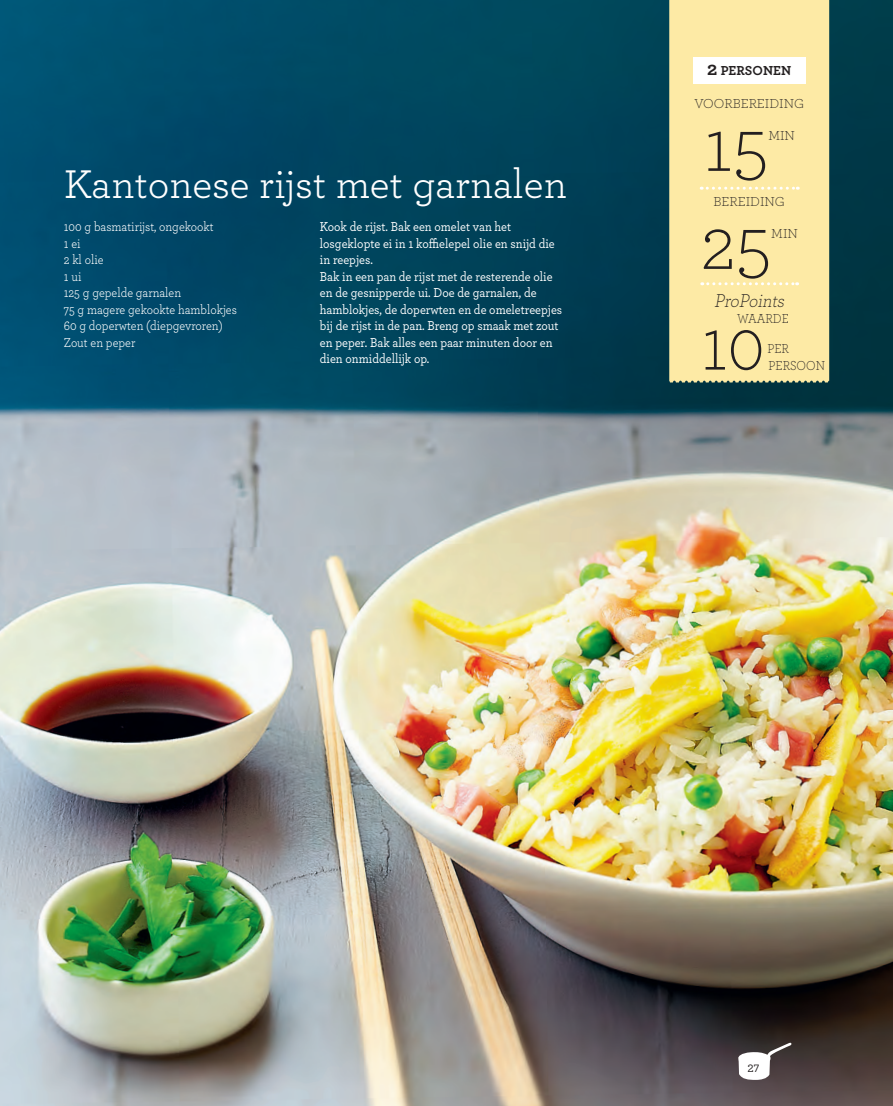
<style>
.page{position:relative;width:893px;height:1106px;background:#fff}
.page>*{position:absolute;margin:0;border:0;box-sizing:border-box;transform-origin:0 0}
.t1{font:300 78px "Archer";color:#231f20}
.t2{font:300 78px "Archer";color:#231f20;scale:.9 1}
.t3{font:42px "Archer";color:#fff}
.t4{font:italic 300 19.5px "Archer";color:#231f20;scale:.9 1}
.t5{font:300 13.65px "Archer";color:#231f20}
.t6{font:300 13.65px/16.5px "Archer";color:#231f20;scale:.9 1}
.t7{font:700 13.65px "Archer";color:#231f20}
.t8{font:500 13.5px/16.5px "Archer";color:#fff;scale:.9 1}
.t9{font:13.5px/16.5px "Archer";color:#fff;scale:.9 1}
.t10{font:500 11.25px "Archer";color:#231f20}
.s1{font-size:19.5px}
</style>
<div class="page">
<img style="left:0;top:0;width:893px;height:1106px">
<div style="left:669px;top:0;width:160px;height:382px;background:#fdeaa5"></div>
<div style="left:693px;top:57px;width:112px;height:26px;background:#fff"></div>
<svg style="left:701px;top:187px;width:97px;height:3px"></svg>
<svg style="left:716px;top:1041px;width:76px;height:38px"></svg>
<svg style="left:702px;top:282px;width:96px;height:3px"></svg>
<h2 class="t3" style="left:64px;top:155px;width:505px">Kantonese rijst met garnalen</h2>
<p class="t9" style="left:64px;top:218px;width:194px">100 g basmatirijst, ongekookt<br>1 ei<br>2 kl olie<br>1 ui<br>125 g gepelde garnalen<br>75 g magere gekookte hamblokjes<br>60 g doperwten (diepgevroren)<br>Zout en peper</p>
<p class="t8" style="left:320px;top:217px;width:271px">Kook de rijst. Bak een omelet van het losgeklopte ei in 1 koffielepel olie en snijd die in reepjes.<br>Bak in een pan de rijst met de resterende olie en de gesnipperde ui. Doe de garnalen, de hamblokjes, de doperwten en de omeletreepjes bij de rijst in de pan. Breng op smaak met zout en peper. Bak alles een paar minuten door en dien onmiddellijk op.</p>
<p class="t7" style="left:707px;top:59px;width:85px"><span class="s1">2</span> PERSONEN</p>
<p class="t5" style="left:694px;top:94px;width:111px">VOORBEREIDING</p>
<h1 class="t1" style="left:703px;top:94px;width:66px">15</h1>
<p class="t5" style="left:768px;top:127px;width:28px">MIN</p>
<p class="t5" style="left:713px;top:192px;width:73px">BEREIDING</p>
<h1 class="t1" style="left:700px;top:192px;width:72px">25</h1>
<p class="t5" style="left:771px;top:225px;width:28px">MIN</p>
<h3 class="t4" style="left:714px;top:287px;width:84px">ProPoints</h3>
<p class="t6" style="left:737px;top:310px;width:59px">WAARDE</p>
<h1 class="t2" style="left:701px;top:292px;width:72px">10</h1>
<p class="t6" style="left:767px;top:340px;width:65px">PER<br>PERSOON</p>
<p class="t10" style="left:747px;top:1059px;width:13px">27</p>
</div>
